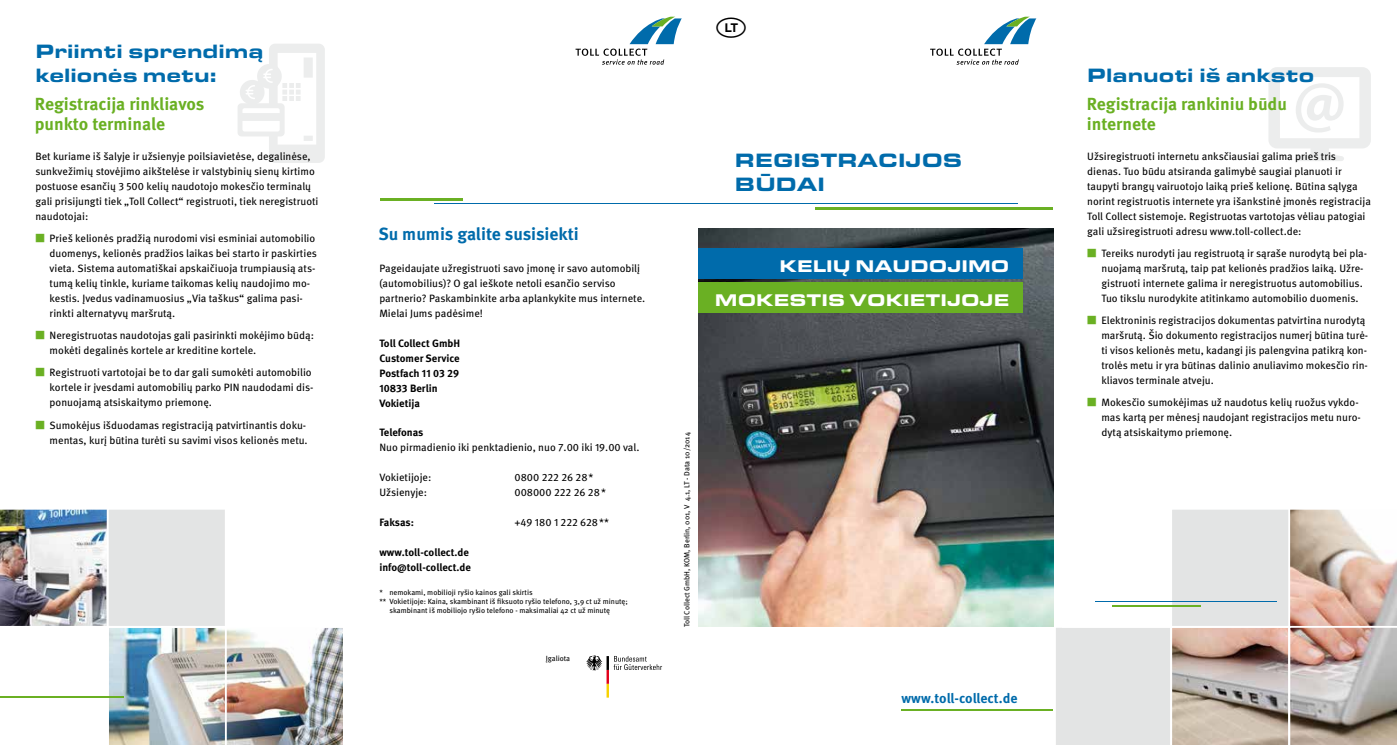
<style>
.page{position:relative;width:1397px;height:745px;background:#fff}
.page>*{position:absolute;margin:0;border:0;box-sizing:border-box;transform-origin:0 0}
.t1{font:900 20px/24px "Eurostile OT Ext";color:#006bab}
.t2{font:700 17.5px/20px "Meta Pro";color:#6ab023}
.t3{font:900 17.5px/33.8px "Eurostile OT Ext";color:#fff;text-align:right}
.t4{font:700 17.5px "Meta Pro";letter-spacing:-.005em;color:#006bab}
.t5{font:700 13.75px "Meta Pro";letter-spacing:-.005em;color:#006bab}
.t6{font:10.62px/15px "Meta Pro";color:#000}
.t7{font:700 10.62px/15px "Meta Pro";letter-spacing:-.005em;color:#000}
.t8{font:7.5px "Meta Pro";color:#000}
.s1{font-weight:700;font-size:11.25px;color:#6ab023}
</style>
<div class="page">
<svg style="left:238px;top:44px;width:87px;height:119px"></svg>
<svg style="left:1268px;top:67px;width:102px;height:94px"></svg>
<img style="left:698px;top:228px;width:354px;height:398px">
<svg style="left:1053px;top:507px;width:343px;height:237px"></svg>
<img style="left:0;top:509px;width:343px;height:235px">
<hr style="left:0;top:695px;width:124px;height:2px;background:#6ab023">
<hr style="left:1111px;top:604px;width:89px;height:2px;background:#6ab023">
<hr style="left:1094px;top:600px;width:182px;height:1px;background:#006bab">
<div style="left:698px;top:248px;width:324px;height:31px;background:#006bab"></div>
<div style="left:698px;top:282px;width:324px;height:30px;background:#6ab023"></div>
<svg style="left:930px;top:17px;width:106px;height:48px"></svg>
<svg style="left:575px;top:17px;width:106px;height:48px"></svg>
<svg style="left:586px;top:655px;width:76px;height:42px"></svg>
<hr style="left:901px;top:709px;width:151px;height:1px;background:#6ab023">
<hr style="left:434px;top:203px;width:583px;height:1px;background:#006bab">
<hr style="left:815px;top:207px;width:237px;height:2px;background:#6ab023">
<hr style="left:380px;top:198px;width:83px;height:2px;background:#6ab023">
<h1 class="t1" style="left:35px;top:39px;width:230px">Priimti sprendimą kelionės metu:</h1>
<h1 class="t1" style="left:1087px;top:63px;width:228px">Planuoti iš anksto</h1>
<h2 class="t2" style="left:35px;top:94px;width:171px">Registracija rinkliavos punkto terminale</h2>
<h2 class="t2" style="left:1086px;top:94px;width:202px">Registracija rankiniu būdu internete</h2>
<p class="t6" style="left:35px;top:149px;width:284px">Bet kuriame iš šalyje ir užsienyje poilsiavietėse, degalinėse, sunkvežimių stovėjimo aikštelėse ir valstybinių sienų kirtimo postuose esančių 3 500 kelių naudotojo mokesčio terminalų gali prisijungti tiek „Toll Collect“ registruoti, tiek neregistruoti naudotojai:</p>
<p class="t6" style="left:50px;top:231px;width:269px;text-indent:-14px"><span class="s1">▪</span> Prieš kelionės pradžią nurodomi visi esminiai automobilio duomenys, kelionės pradžios laikas bei starto ir paskirties vieta. Sistema automatiškai apskaičiuoja trumpiausią ats&shy;tumą kelių tinkle, kuriame taikomas kelių naudojimo mo&shy;kestis. Įvedus vadinamuosius „Via taškus“ galima pasi&shy;rinkti alternatyvų maršrutą.</p>
<p class="t6" style="left:50px;top:328px;width:266px;text-indent:-14px"><span class="s1">▪</span> Neregistruotas naudotojas gali pasirinkti mokėjimo būdą: mokėti degalinės kortele ar kreditine kortele.</p>
<p class="t6" style="left:50px;top:365px;width:265px;text-indent:-14px"><span class="s1">▪</span> Registruoti vartotojai be to dar gali sumokėti automobilio kortele ir įvesdami automobilių parko PIN naudodami dis&shy;ponuojamą atsiskaitymo priemonę.</p>
<p class="t6" style="left:35px;top:417px;width:274px;text-align:right"><span class="s1">▪</span> Sumokėjus išduodamas registraciją patvirtinantis doku&shy;mentas, kurį būtina turėti su savimi visos kelionės metu.</p>
<h2 class="t4" style="left:378px;top:223px;width:202px">Su mumis galite susisiekti</h2>
<p class="t6" style="left:379px;top:260px;width:267px">Pageidaujate užregistruoti savo įmonę ir savo automobilį (automobilius)? O gal ieškote netoli esančio serviso partnerio? Paskambinkite arba aplankykite mus internete.<br>Mielai Jums padėsime!</p>
<p class="t7" style="left:379px;top:335px;width:82px">Toll Collect GmbH<br>Customer Service<br>Postfach 11 03 29<br>10833 Berlin<br>Vokietija</p>
<p class="t7" style="left:379px;top:424px;width:45px">Telefonas</p>
<p class="t6" style="left:379px;top:439px;width:261px">Nuo pirmadienio iki penktadienio, nuo 7.00 iki 19.00 val.</p>
<p class="t6" style="left:379px;top:469px;width:53px">Vokietijoje:</p>
<p class="t6" style="left:514px;top:469px;width:80px">0800 222 26 28*</p>
<p class="t6" style="left:379px;top:484px;width:49px">Užsienyje:</p>
<p class="t6" style="left:514px;top:484px;width:93px">008000 222 26 28*</p>
<p class="t7" style="left:379px;top:514px;width:36px">Faksas:</p>
<p class="t6" style="left:514px;top:514px;width:96px">+49 180 1 222 628**</p>
<p class="t7" style="left:379px;top:544px;width:93px">www.toll-collect.de info@toll-collect.de</p>
<p class="t8" style="left:379px;top:587px;width:155px">* nemokami, mobilioji ryšio kainos gali skirtis</p>
<p class="t8" style="left:379px;top:596px;width:250px">** Vokietijoje: Kaina, skambinant iš fiksuoto ryšio telefono, 3,9 ct už minutę;</p>
<p class="t8" style="left:389px;top:605px;width:222px">skambinant iš mobiliojo ryšio telefono - maksimaliai 42 ct už minutę</p>
<p class="t8" style="left:545px;top:653px;width:26px">Įgaliota</p>
<h1 class="t1" style="left:734px;top:149px;width:229px">REGISTRACIJOS<br>BŪDAI</h1>
<h2 class="t3" style="left:714px;top:249px;width:296px">KELIŲ NAUDOJIMO<br>MOKESTIS VOKIETIJOJE</h2>
<p class="t8" style="left:682px;top:627px;width:197px;rotate:-90deg">Toll Collect GmbH, KOM, Berlin, 001, V 4.1, LT - Data 10/2014</p>
<p class="t5" style="left:901px;top:688px;width:118px">www.toll-collect.de</p>
<p class="t6" style="left:1087px;top:149px;width:285px">Užsiregistruoti internetu anksčiausiai galima prieš tris dienas. Tuo būdu atsiranda galimybė saugiai planuoti ir taupyti brangų vairuotojo laiką prieš kelionę. Būtina sąlyga norint registruotis internete yra išankstinė įmonės registracija Toll Collect sistemoje. Registruotas vartotojas vėliau patogiai gali užsiregistruoti adresu www.toll-collect.de:</p>
<p class="t6" style="left:1101px;top:246px;width:267px;text-indent:-14px"><span class="s1">▪</span> Tereiks nurodyti jau registruotą ir sąraše nurodytą bei pla&shy;nuojamą maršrutą, taip pat kelionės pradžios laiką. Užre&shy;gistruoti internete galima ir neregistruotus automobilius.<br>Tuo tikslu nurodykite atitinkamo automobilio duomenis.</p>
<p class="t6" style="left:1101px;top:313px;width:268px;text-indent:-14px"><span class="s1">▪</span> Elektroninis registracijos dokumentas patvirtina nurodytą maršrutą. Šio dokumento registracijos numerį būtina turė&shy;ti visos kelionės metu, kadangi jis palengvina patikrą kon&shy;trolės metu ir yra būtinas dalinio anuliavimo mokesčio rin&shy;kliavos terminale atveju.</p>
<p class="t6" style="left:1101px;top:395px;width:261px;text-indent:-14px"><span class="s1">▪</span> Mokesčio sumokėjimas už naudotus kelių ruožus vykdo&shy;mas kartą per mėnesį naudojant registracijos metu nuro&shy;dytą atsiskaitymo priemonę.</p>
</div>
